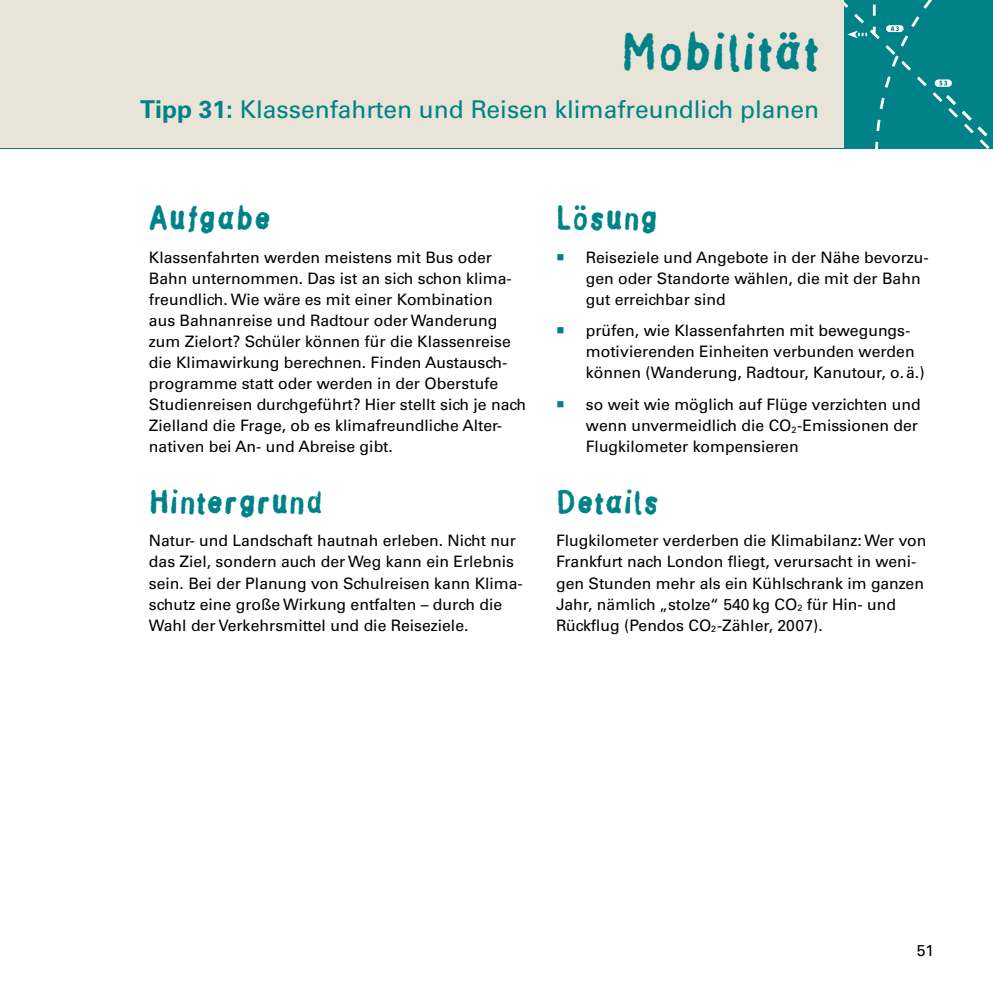
<style>
.page{position:relative;width:993px;height:993px;background:#fff}
.page>*{position:absolute;margin:0;border:0;box-sizing:border-box;transform-origin:0 0}
.t1{font:49px "Stamp Gothic";color:#008288}
.t2{font:31.5px "Stamp Gothic";color:#008288}
.t3{font:24.5px "Univers LT Std";color:#008288}
.t4{font:15.75px/21px "Univers LT Std";color:#000}
.s1{font-weight:700}
.s2{color:#008288}
</style>
<div class="page">
<div style="left:0;top:0;width:843px;height:149px;background:#e9e4d8"></div>
<svg style="left:843px;top:0;width:149px;height:149px;background:#09868c"></svg>
<h1 class="t1" style="left:620px;top:20px;width:200px">Mobilität</h1>
<h3 class="t3" style="left:140px;top:95px;width:680px"><span class="s1">Tipp 31:</span> Klassenfahrten und Reisen klimafreundlich planen</h3>
<h2 class="t2" style="left:149px;top:198px;width:124px">Aufgabe</h2>
<p class="t4" style="left:149px;top:247px;width:378px">Klassenfahrten werden meistens mit Bus oder Bahn unternommen. Das ist an sich schon klima&shy;freundlich. Wie wäre es mit einer Kombination<br>aus Bahnanreise und Radtour oder Wanderung zum Zielort? Schüler können für die Klassenreise die Klimawirkung berechnen. Finden Austausch&shy;programme statt oder werden in der Oberstufe Studienreisen durchgeführt? Hier stellt sich je nach Zielland die Frage, ob es klimafreundliche Alter&shy;nativen bei An- und Abreise gibt.</p>
<h2 class="t2" style="left:149px;top:481px;width:175px">Hintergrund</h2>
<p class="t4" style="left:149px;top:530px;width:375px">Natur- und Landschaft hautnah erleben. Nicht nur das Ziel, sondern auch der Weg kann ein Erlebnis sein. Bei der Planung von Schulreisen kann Klima&shy;schutz eine große Wirkung entfalten – durch die Wahl der Verkehrsmittel und die Reiseziele.</p>
<h2 class="t2" style="left:556px;top:198px;width:103px">Lösung</h2>
<p class="t4" style="left:585px;top:247px;width:344px;text-indent:-30px"><span class="s2">○</span> Reiseziele und Angebote in der Nähe bevorzu&shy;gen oder Standorte wählen, die mit der Bahn gut erreichbar sind</p>
<p class="t4" style="left:585px;top:320px;width:340px;text-indent:-30px"><span class="s2">○</span> prüfen, wie Klassenfahrten mit bewegungs&shy;motivierenden Einheiten verbunden werden können (Wanderung, Radtour, Kanutour, o.ä.)</p>
<p class="t4" style="left:585px;top:394px;width:336px;text-indent:-30px"><span class="s2">○</span> so weit wie möglich auf Flüge verzichten und wenn unvermeidlich die CO<sub>2</sub>-Emissionen der<br>Flugkilometer kompensieren</p>
<h2 class="t2" style="left:556px;top:481px;width:105px">Details</h2>
<p class="t4" style="left:556px;top:530px;width:372px">Flugkilometer verderben die Klimabilanz: Wer von Frankfurt nach London fliegt, verursacht in weni&shy;gen Stunden mehr als ein Kühlschrank im ganzen Jahr, nämlich „stolze“ 540 kg CO<sub>2</sub> für Hin- und Rückflug (Pendos CO<sub>2</sub>-Zähler, 2007).</p>
<p class="t4" style="left:916px;top:940px;width:19px">51</p>
</div>
